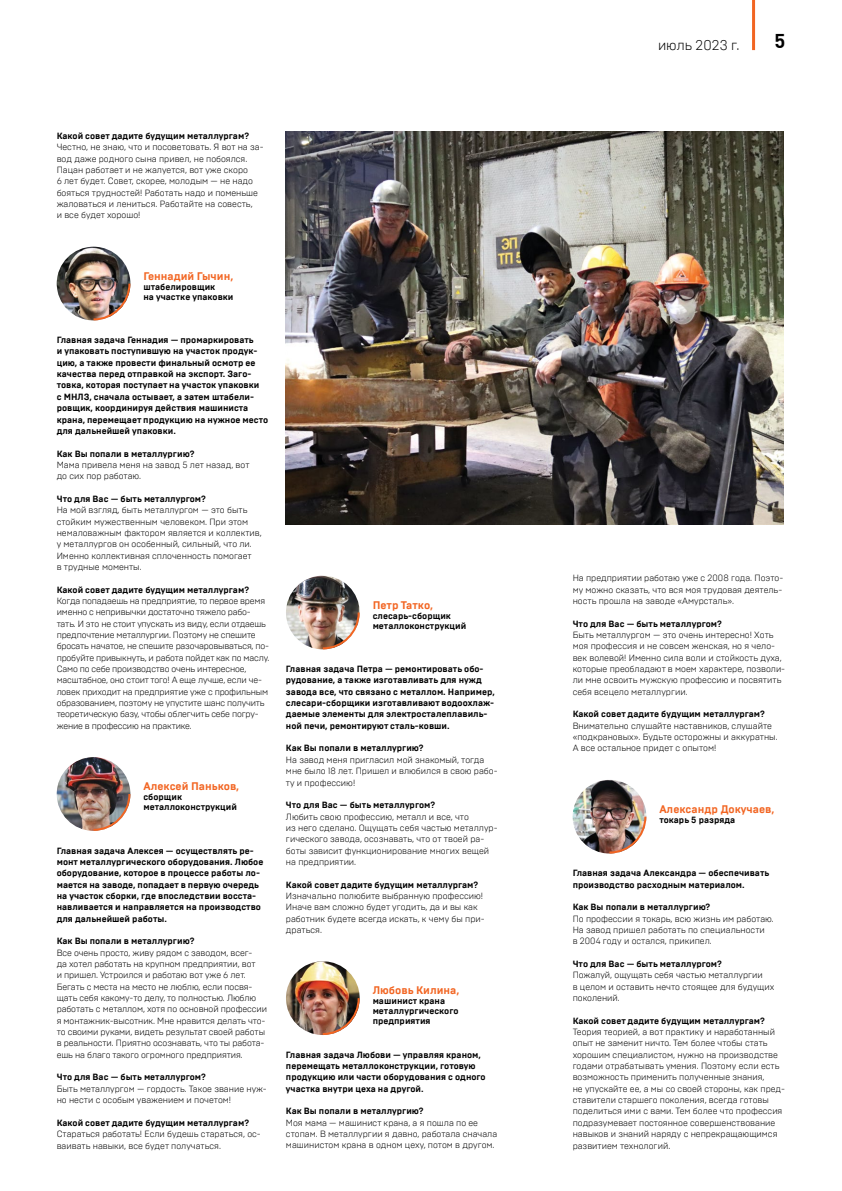
<style>
.page{position:relative;width:842px;height:1191px;background:#fff}
.page>*{position:absolute;margin:0;border:0;box-sizing:border-box;transform-origin:0 0}
.t1{font:700 20px "DIN Cyr";color:#000}
.t2{font:300 14px "Brutal Type";color:#000}
.t3{font:700 11px "Brutal Type";color:#f26522}
.t4{font:300 9px/11.3px "Brutal Type";color:#000}
.t5{font:700 9px/11.3px "Brutal Type";color:#000}
.t6{font:300 9px/11.3px "Brutal Type";letter-spacing:-.02em;color:#000}
</style>
<div class="page">
<img style="left:57px;top:247px;width:73px;height:73px;border-radius:37px">
<img style="left:92px;top:281px;width:39px;height:40px">
<img style="left:57px;top:757px;width:73px;height:74px;border-radius:37px">
<svg style="left:92px;top:792px;width:39px;height:39px"></svg>
<img style="left:286px;top:575px;width:74px;height:74px;border-radius:37px">
<svg style="left:321px;top:610px;width:39px;height:40px"></svg>
<img style="left:286px;top:961px;width:74px;height:74px;border-radius:37px">
<svg style="left:321px;top:996px;width:39px;height:39px"></svg>
<img style="left:573px;top:780px;width:73px;height:73px;border-radius:37px">
<img style="left:607px;top:814px;width:40px;height:40px">
<img style="left:286px;top:131px;width:497px;height:393px">
<hr style="left:752px;top:0;width:3px;height:50px;background:#f26522">
<p class="t5" style="left:57px;top:130px;width:194px">Какой совет дадите будущим металлургам?</p>
<p class="t4" style="left:57px;top:141px;width:208px">Честно, не знаю, что и посоветовать. Я вот на за&shy;вод даже родного сына привел, не побоялся.<br>Пацан работает и не жалуется, вот уже скоро<br>6 лет будет. Совет, скорее, молодым — не надо бояться трудностей! Работать надо и поменьше жаловаться и лениться. Работайте на совесть,<br>и все будет хорошо!</p>
<p class="t3" style="left:143px;top:269px;width:91px">Геннадий Гычин,</p>
<p class="t5" style="left:143px;top:282px;width:92px;line-height:10px">штабелировщик<br>на участке упаковки</p>
<p class="t5" style="left:57px;top:334px;width:213px">Главная задача Геннадия — промаркировать<br>и упаковать поступившую на участок продук&shy;цию, а также провести финальный осмотр ее качества перед отправкой на экспорт. Заго&shy;товка, которая поступает на участок упаковки<br>с МНЛЗ, сначала остывает, а затем штабели&shy;ровщик, координируя действия машиниста крана, перемещает продукцию на нужное место для дальнейшей упаковки.</p>
<p class="t5" style="left:57px;top:448px;width:139px">Как Вы попали в металлургию?</p>
<p class="t4" style="left:57px;top:459px;width:194px">Мама привела меня на завод 5 лет назад, вот до сих пор работаю.</p>
<p class="t5" style="left:57px;top:493px;width:151px">Что для Вас — быть металлургом?</p>
<p class="t4" style="left:57px;top:504px;width:207px">На мой взгляд, быть металлургом — это быть стойким мужественным человеком. При этом немаловажным фактором является и коллектив, у металлургов он особенный, сильный, что ли.<br>Именно коллективная сплоченность помогает<br>в трудные моменты.</p>
<p class="t5" style="left:57px;top:584px;width:194px">Какой совет дадите будущим металлургам?</p>
<p class="t6" style="left:57px;top:595px;width:214px">Когда попадаешь на предприятие, то первое время именно с непривычки достаточно тяжело рабо&shy;тать. И это не стоит упускать из виду, если отдаешь предпочтение металлургии. Поэтому не спешите бросать начатое, не спешите разочаровываться, по&shy;пробуйте привыкнуть, и работа пойдет как по маслу.<br>Само по себе производство очень интересное, масштабное, оно стоит того! А еще лучше, если че&shy;ловек приходит на предприятие уже с профильным образованием, поэтому не упустите шанс получить теоретическую базу, чтобы облегчить себе погру&shy;жение в профессию на практике.</p>
<p class="t3" style="left:143px;top:779px;width:97px">Алексей Паньков,</p>
<p class="t5" style="left:143px;top:792px;width:95px;line-height:10px">сборщик металлоконструкций</p>
<p class="t5" style="left:57px;top:844px;width:208px">Главная задача Алексея — осуществлять ре&shy;монт металлургического оборудования. Любое оборудование, которое в процессе работы ло&shy;мается на заводе, попадает в первую очередь на участок сборки, где впоследствии восста&shy;навливается и направляется на производство для дальнейшей работы.</p>
<p class="t5" style="left:57px;top:935px;width:139px">Как Вы попали в металлургию?</p>
<p class="t4" style="left:57px;top:946px;width:212px">Все очень просто, живу рядом с заводом, всег-<br>да хотел работать на крупном предприятии, вот<br>и пришел. Устроился и работаю вот уже 6 лет.<br>Бегать с места на место не люблю, если посвя&shy;щать себя какому-то делу, то полностью. Люблю работать с металлом, хотя по основной профессии я монтажник-высотник. Мне нравится делать что&shy;то своими руками, видеть результат своей работы в реальности. Приятно осознавать, что ты работа&shy;ешь на благо такого огромного предприятия.</p>
<p class="t5" style="left:57px;top:1071px;width:151px">Что для Вас — быть металлургом?</p>
<p class="t4" style="left:57px;top:1083px;width:212px">Быть металлургом — гордость. Такое звание нуж&shy;но нести с особым уважением и почетом!</p>
<p class="t5" style="left:57px;top:1117px;width:194px">Какой совет дадите будущим металлургам?</p>
<p class="t4" style="left:57px;top:1128px;width:206px">Стараться работать! Если будешь стараться, ос&shy;ваивать навыки, все будет получаться.</p>
<p class="t3" style="left:373px;top:598px;width:62px">Петр Татко,</p>
<p class="t5" style="left:373px;top:610px;width:95px;line-height:10px">слесарь-сборщик металлоконструкций</p>
<p class="t5" style="left:286px;top:663px;width:210px">Главная задача Петра — ремонтировать обо&shy;рудование, а также изготавливать для нужд завода все, что связано с металлом. Например, слесари-сборщики изготавливают водоохлаж&shy;даемые элементы для электросталеплавиль&shy;ной печи, ремонтируют сталь-ковши.</p>
<p class="t5" style="left:286px;top:742px;width:139px">Как Вы попали в металлургию?</p>
<p class="t4" style="left:286px;top:754px;width:213px">На завод меня пригласил мой знакомый, тогда мне было 18 лет. Пришел и влюбился в свою рабо&shy;ту и профессию!</p>
<p class="t5" style="left:286px;top:799px;width:151px">Что для Вас — быть металлургом?</p>
<p class="t4" style="left:286px;top:810px;width:213px">Любить свою профессию, металл и все, что<br>из него сделано. Ощущать себя частью металлур&shy;гического завода, осознавать, что от твоей ра&shy;боты зависит функционирование многих вещей на предприятии.</p>
<p class="t5" style="left:286px;top:878px;width:194px">Какой совет дадите будущим металлургам?</p>
<p class="t4" style="left:286px;top:890px;width:200px">Изначально полюбите выбранную профессию!<br>Иначе вам сложно будет угодить, да и вы как работник будете всегда искать, к чему бы при&shy;драться.</p>
<p class="t3" style="left:373px;top:983px;width:88px">Любовь Килина,</p>
<p class="t5" style="left:373px;top:996px;width:87px;line-height:10px">машинист крана металлургического предприятия</p>
<p class="t5" style="left:286px;top:1049px;width:201px">Главная задача Любови — управляя краном, перемещать металлоконструкции, готовую продукцию или части оборудования с одного участка внутри цеха на другой.</p>
<p class="t5" style="left:286px;top:1105px;width:139px">Как Вы попали в металлургию?</p>
<p class="t4" style="left:286px;top:1117px;width:213px">Моя мама — машинист крана, а я пошла по ее стопам. В металлургии я давно, работала сначала машинистом крана в одном цеху, потом в другом.</p>
<h2 class="t2" style="left:658px;top:37px;width:83px">июль 2023 г.</h2>
<h1 class="t1" style="left:774px;top:29px;width:12px">5</h1>
<p class="t4" style="left:573px;top:572px;width:212px;text-align:justify">На предприятии работаю уже с 2008 года. Поэто&shy;му можно сказать, что вся моя трудовая деятель&shy;ность прошла на заводе «Амурсталь».</p>
<p class="t5" style="left:573px;top:618px;width:151px">Что для Вас — быть металлургом?</p>
<p class="t4" style="left:573px;top:629px;width:214px">Быть металлургом — это очень интересно! Хоть моя профессия и не совсем женская, но я чело&shy;век волевой! Именно сила воли и стойкость духа, которые преобладают в моем характере, позволи&shy;ли мне освоить мужскую профессию и посвятить себя всецело металлургии.</p>
<p class="t5" style="left:573px;top:708px;width:194px">Какой совет дадите будущим металлургам?</p>
<p class="t4" style="left:573px;top:720px;width:207px">Внимательно слушайте наставников, слушайте «подкрановых». Будьте осторожны и аккуратны.<br>А все остальное придет с опытом!</p>
<p class="t3" style="left:659px;top:802px;width:116px">Александр Докучаев,</p>
<p class="t5" style="left:659px;top:814px;width:77px">токарь 5 разряда</p>
<p class="t5" style="left:573px;top:867px;width:198px">Главная задача Александра — обеспечивать производство расходным материалом.</p>
<p class="t5" style="left:573px;top:901px;width:139px">Как Вы попали в металлургию?</p>
<p class="t4" style="left:573px;top:912px;width:203px">По профессии я токарь, всю жизнь им работаю.<br>На завод пришел работать по специальности<br>в 2004 году и остался, прикипел.</p>
<p class="t5" style="left:573px;top:958px;width:151px">Что для Вас — быть металлургом?</p>
<p class="t4" style="left:573px;top:969px;width:203px">Пожалуй, ощущать себя частью металлургии<br>в целом и оставить нечто стоящее для будущих поколений.</p>
<p class="t5" style="left:573px;top:1015px;width:194px">Какой совет дадите будущим металлургам?</p>
<p class="t4" style="left:573px;top:1026px;width:214px">Теория теорией, а вот практику и наработанный опыт не заменит ничто. Тем более чтобы стать хорошим специалистом, нужно на производстве годами отрабатывать умения. Поэтому если есть возможность применить полученные знания,<br>не упускайте ее, а мы со своей стороны, как пред&shy;ставители старшего поколения, всегда готовы поделиться ими с вами. Тем более что профессия подразумевает постоянное совершенствование навыков и знаний наряду с непрекращающимся развитием технологий.</p>
</div>
